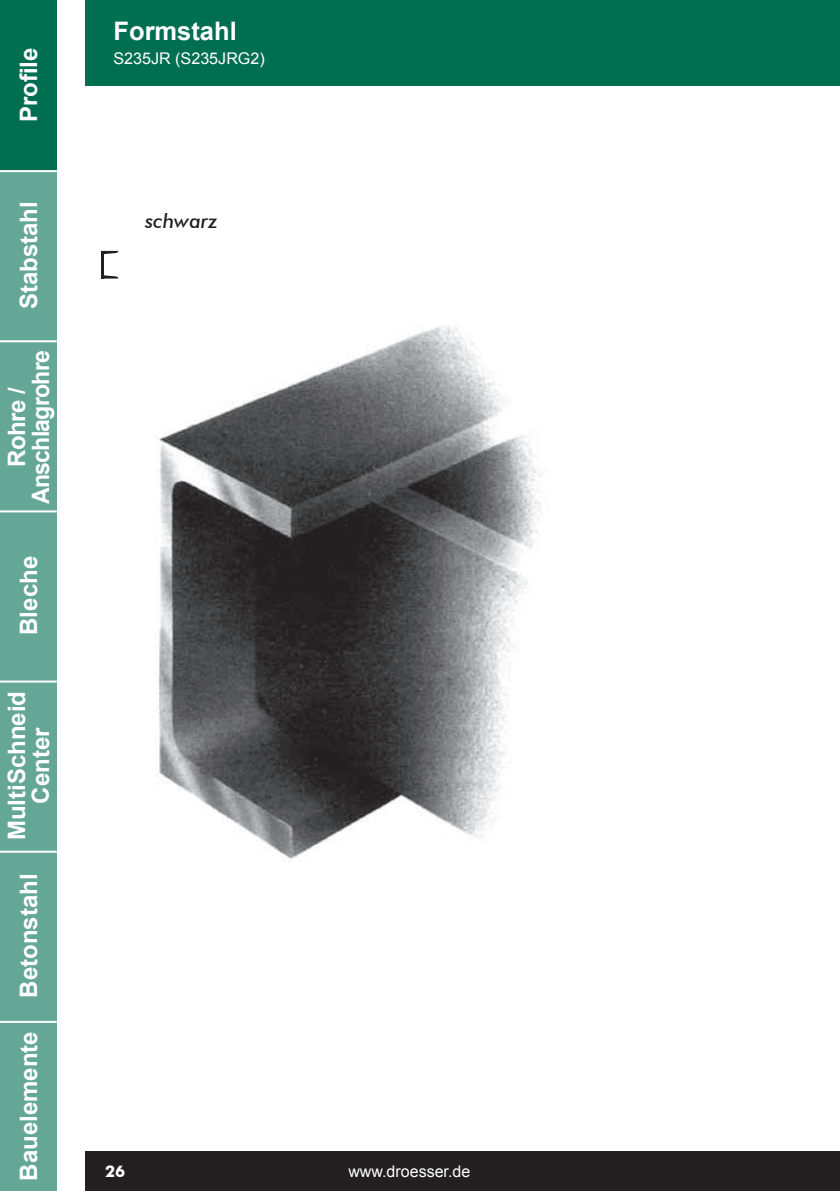
<style>
.page{position:relative;width:840px;height:1191px;background:#fff}
.page>*{position:absolute;margin:0;border:0;box-sizing:border-box;transform-origin:0 0}
.t1{font:700 25.4px "Arial";color:#fff}
.t2{font:700 24px/24px "Arial";color:#fff;text-align:center}
.t3{font:700 24px/24px "Arial";letter-spacing:-.03em;color:#fff;text-align:center}
.t4{font:italic 500 20px "Futura BT";color:#231f20}
.t5{font:16px "Arial";color:#fff}
.t6{font:700 16px "Futura BT";color:#fff}
</style>
<div class="page">
<div style="left:85px;top:0;width:754px;height:85px;background:#006e51"></div>
<div style="left:85px;top:1151px;width:754px;height:40px;background:#231f20"></div>
<div style="left:0;top:0;width:57px;height:170px;background:#006e51"></div>
<div style="left:0;top:170px;width:57px;height:1021px;background:#64a796"></div>
<hr style="left:0;top:170px;width:57px;height:2px;background:#fff">
<hr style="left:0;top:340px;width:57px;height:2px;background:#fff">
<hr style="left:0;top:510px;width:57px;height:2px;background:#fff">
<hr style="left:0;top:680px;width:57px;height:2px;background:#fff">
<hr style="left:0;top:850px;width:57px;height:2px;background:#fff">
<hr style="left:0;top:1020px;width:57px;height:2px;background:#fff">
<hr style="left:101px;top:251px;width:3px;height:27px;background:#231f20">
<svg style="left:104px;top:275px;width:14px;height:3px"></svg>
<svg style="left:104px;top:251px;width:14px;height:4px"></svg>
<img style="left:156px;top:326px;width:385px;height:536px">
<p class="t2" style="left:17px;top:122px;width:76px;rotate:-90deg">Profile</p>
<p class="t2" style="left:17px;top:309px;width:110px;rotate:-90deg">Stabstahl</p>
<p class="t3" style="left:5px;top:504px;width:156px;rotate:-90deg">Rohre /<br>Anschlagrohre</p>
<p class="t2" style="left:17px;top:635px;width:80px;rotate:-90deg">Bleche</p>
<p class="t2" style="left:5px;top:840px;width:151px;rotate:-90deg">MultiSchneid<br>Center</p>
<p class="t2" style="left:17px;top:997px;width:126px;rotate:-90deg">Betonstahl</p>
<p class="t2" style="left:17px;top:1180px;width:151px;rotate:-90deg">Bauelemente</p>
<p class="t1" style="left:113px;top:14px;width:125px">Formstahl</p>
<p class="t5" style="left:113px;top:48px;width:153px">S235JR (S235JRG2)</p>
<p class="t4" style="left:145px;top:208px;width:74px">schwarz</p>
<p class="t6" style="left:105px;top:1162px;width:22px">26</p>
<p class="t5" style="left:348px;top:1161px;width:123px">www.droesser.de</p>
</div>
